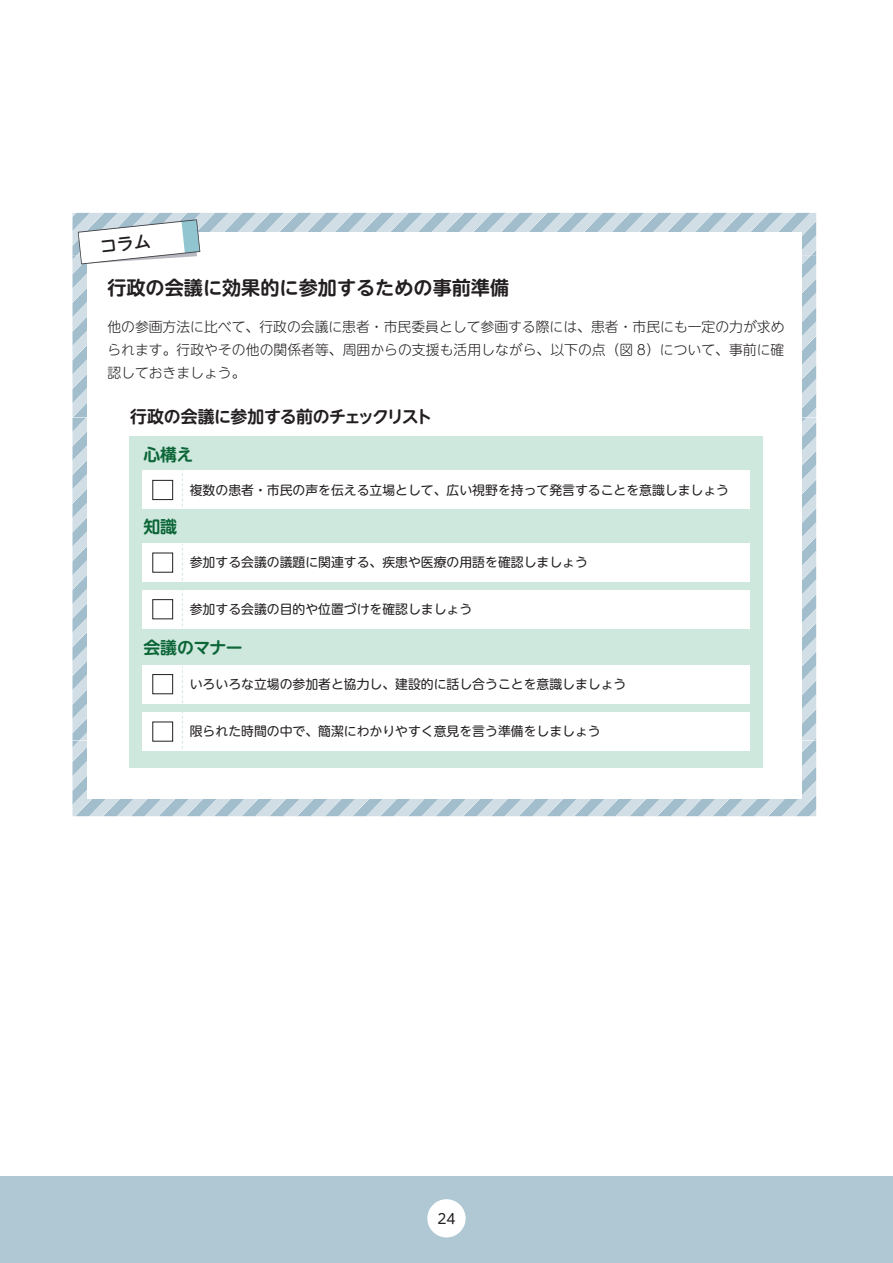
<style>
.page{position:relative;width:893px;height:1263px;background:#fff}
.page>*{position:absolute;margin:0;border:0;box-sizing:border-box;transform-origin:0 0}
.t1{font:700 19.2px "UD Shin M Go Pro De";color:#231f20}
.t2{font:16.95px "UD Shin M Go Pro De Bold 90 pv RKSJ H";letter-spacing:-.025em;color:#231f20}
.t3{font:16.95px "UD Shin M Go Pro De Bold 90 pv RKSJ H";letter-spacing:-.02em;color:#0c6638}
.t4{font:300 13.8px/23.4px "UD Shin M Go Pro";color:#231f20;text-align:justify}
.t5{font:13.8px "UD Shin M Go Pro";color:#231f20}
.t6{font:12.9px "UD Shin M Go Pro Regular 90 pv RKSJ H";color:#231f20}
</style>
<div class="page">
<div style="left:0;top:1177px;width:893px;height:86px;background:#b0c8d4"></div>
<div style="left:427px;top:1199px;width:39px;height:38px;background:#fff;border-radius:50%"></div>
<svg style="left:72px;top:213px;width:744px;height:603px"></svg>
<h1 class="t1" style="left:107px;top:272px;width:403px">行政の会議に効果的に参加するための事前準備</h1>
<p class="t4" style="left:107px;top:314px;width:679px">他の参画方法に比べて、行政の会議に患者・市民委員として参画する際には、患者・市民にも一定の力が求められます。行政やその他の関係者等、周囲からの支援も活用しながら、以下の点（図 8）について、事前に確認しておきましょう。</p>
<h2 class="t2" style="left:130px;top:403px;width:303px">行政の会議に参加する前のチェックリスト</h2>
<h2 class="t3" style="left:143px;top:441px;width:52px">心構え</h2>
<h2 class="t3" style="left:143px;top:513px;width:35px">知識</h2>
<p class="t6" style="left:190px;top:479px;width:541px">複数の患者・市民の声を伝える立場として、広い視野を持って発言することを意識しましょう</p>
<p class="t6" style="left:190px;top:552px;width:400px">参加する会議の議題に関連する、疾患や医療の用語を確認しましょう</p>
<p class="t6" style="left:190px;top:598px;width:284px">参加する会議の目的や位置づけを確認しましょう</p>
<h2 class="t3" style="left:143px;top:634px;width:101px">会議のマナー</h2>
<p class="t6" style="left:190px;top:673px;width:438px">いろいろな立場の参加者と協力し、建設的に話し合うことを意識しましょう</p>
<p class="t6" style="left:190px;top:721px;width:412px">限られた時間の中で、簡潔にわかりやすく意見を言う準備をしましょう</p>
<p class="t5" style="left:437px;top:1208px;width:20px">24</p>
</div>
